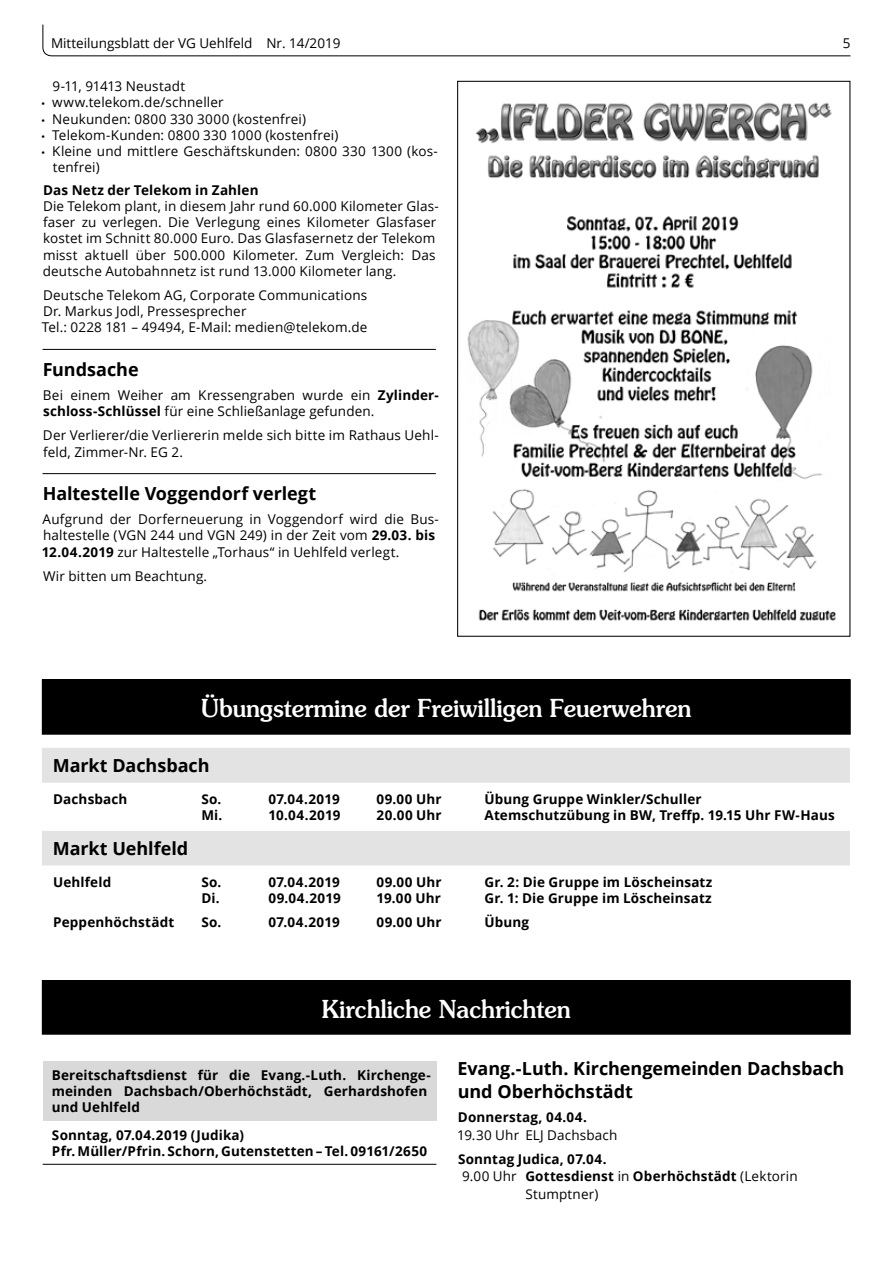
<style>
.page{position:relative;width:893px;height:1263px;background:#fff}
.page>*{position:absolute;margin:0;border:0;box-sizing:border-box;transform-origin:0 0}
.t1{font:500 24.75px "Souvenir";color:#fff;scale:.95 1}
.t2{font:700 18px/23.1px "Open Sans";color:#000}
.t3{font:13.5px/16.2px "Open Sans";letter-spacing:.01em;color:#000}
.t4{font:700 13.5px/16.2px "Open Sans";letter-spacing:.01em;color:#000}
.s1{font-family:"Stone Serif";font-weight:700}
.s2{font-weight:700}
.s3{font-weight:400}
</style>
<div class="page">
<svg style="left:42px;top:24px;width:809px;height:33px"></svg>
<hr style="left:43px;top:349px;width:393px;height:1px;background:#000">
<hr style="left:43px;top:473px;width:393px;height:1px;background:#000">
<img style="left:467px;top:102px;width:369px;height:519px">
<div style="left:42px;top:680px;width:808px;height:54px;background:#000"></div>
<div style="left:42px;top:679px;width:809px;height:55px;border:1px solid #000"></div>
<div style="left:42px;top:748px;width:808px;height:35px;background:#e3e3e3"></div>
<div style="left:42px;top:831px;width:808px;height:35px;background:#e3e3e3"></div>
<div style="left:42px;top:981px;width:808px;height:53px;background:#000"></div>
<div style="left:42px;top:980px;width:809px;height:54px;border:1px solid #000"></div>
<div style="left:43px;top:1061px;width:393px;height:60px;background:#d9d9d9"></div>
<hr style="left:43px;top:1164px;width:393px;height:1px;background:#000">
<p class="t3" style="left:51px;top:34px;width:291px">Mitteilungsblatt der VG Uehlfeld Nr. 14/2019</p>
<p class="t3" style="left:843px;top:34px;width:9px">5</p>
<p class="t3" style="left:53px;top:78px;width:134px">9-11, 91413 Neustadt</p>
<p class="t3" style="left:41px;top:94px;width:184px"><span class="s1">·</span> www.telekom.de/schneller</p>
<p class="t3" style="left:41px;top:110px;width:267px"><span class="s1">·</span> Neukunden: 0800 330 3000 (kostenfrei)</p>
<p class="t3" style="left:41px;top:126px;width:299px"><span class="s1">·</span> Telekom-Kunden: 0800 330 1000 (kostenfrei)</p>
<p class="t3" style="left:41px;top:143px;width:398px"><span class="s1">·</span> Kleine und mittlere Geschäftskunden: 0800 330 1300 (kos-</p>
<p class="t3" style="left:53px;top:159px;width:48px">tenfrei)</p>
<p class="t4" style="left:43px;top:181px;width:217px">Das Netz der Telekom in Zahlen</p>
<p class="t3" style="left:43px;top:198px;width:398px">Die Telekom plant, in diesem Jahr rund 60.000 Kilometer Glas&shy;faser zu verlegen. Die Verlegung eines Kilometer Glasfaser kostet im Schnitt 80.000 Euro. Das Glasfasernetz der Telekom misst aktuell über 500.000 Kilometer. Zum Vergleich: Das deutsche Autobahnnetz ist rund 13.000 Kilometer lang.</p>
<p class="t3" style="left:42px;top:287px;width:327px">Deutsche Telekom AG, Corporate Communications<br>Dr. Markus Jodl, Pressesprecher<br>Tel.: 0228 181 – 49494, E-Mail: medien@telekom.de</p>
<h2 class="t2" style="left:43px;top:357px;width:97px">Fundsache</h2>
<p class="t3" style="left:43px;top:387px;width:397px">Bei einem Weiher am Kressengraben wurde ein <span class="s2">Zylinder&shy;schloss-Schlüssel</span> für eine Schließanlage gefunden.</p>
<p class="t3" style="left:43px;top:427px;width:397px">Der Verlierer/die Verliererin melde sich bitte im Rathaus Uehl&shy;feld, Zimmer-Nr. EG 2.</p>
<h2 class="t2" style="left:43px;top:481px;width:275px">Haltestelle Voggendorf verlegt</h2>
<p class="t3" style="left:42px;top:511px;width:398px">Aufgrund der Dorferneuerung in Voggendorf wird die Bus&shy;haltestelle (VGN 244 und VGN 249) in der Zeit vom <span class="s2">29.03. bis<br>12.04.2019</span> zur Haltestelle „Torhaus“ in Uehlfeld verlegt.</p>
<p class="t3" style="left:43px;top:567px;width:166px">Wir bitten um Beachtung.</p>
<h1 class="t1" style="left:201px;top:693px;width:518px">Übungstermine der Freiwilligen Feuerwehren</h1>
<h2 class="t2" style="left:53px;top:754px;width:158px">Markt Dachsbach</h2>
<p class="t4" style="left:53px;top:790px;width:76px">Dachsbach</p>
<p class="t4" style="left:201px;top:790px;width:22px">So.</p>
<p class="t4" style="left:269px;top:790px;width:73px">07.04.2019</p>
<p class="t4" style="left:377px;top:790px;width:66px">09.00 Uhr</p>
<p class="t4" style="left:485px;top:790px;width:219px">Übung Gruppe Winkler/Schuller</p>
<p class="t4" style="left:201px;top:807px;width:23px">Mi.</p>
<p class="t4" style="left:269px;top:807px;width:73px">10.04.2019</p>
<p class="t4" style="left:377px;top:807px;width:67px">20.00 Uhr</p>
<p class="t4" style="left:485px;top:807px;width:352px">Atemschutzübung in BW, Treffp. 19.15 Uhr FW-Haus</p>
<h2 class="t2" style="left:53px;top:836px;width:137px">Markt Uehlfeld</h2>
<p class="t4" style="left:53px;top:873px;width:60px">Uehlfeld</p>
<p class="t4" style="left:201px;top:873px;width:22px">So.</p>
<p class="t4" style="left:269px;top:873px;width:73px">07.04.2019</p>
<p class="t4" style="left:377px;top:873px;width:66px">09.00 Uhr</p>
<p class="t4" style="left:485px;top:873px;width:229px">Gr. 2: Die Gruppe im Löscheinsatz</p>
<p class="t4" style="left:201px;top:889px;width:20px">Di.</p>
<p class="t4" style="left:269px;top:889px;width:74px">09.04.2019</p>
<p class="t4" style="left:377px;top:889px;width:66px">19.00 Uhr</p>
<p class="t4" style="left:485px;top:889px;width:229px">Gr. 1: Die Gruppe im Löscheinsatz</p>
<p class="t4" style="left:53px;top:914px;width:123px">Peppenhöchstädt</p>
<p class="t4" style="left:201px;top:914px;width:22px">So.</p>
<p class="t4" style="left:269px;top:914px;width:73px">07.04.2019</p>
<p class="t4" style="left:377px;top:914px;width:66px">09.00 Uhr</p>
<p class="t4" style="left:485px;top:914px;width:46px">Übung</p>
<h1 class="t1" style="left:322px;top:994px;width:264px">Kirchliche Nachrichten</h1>
<p class="t4" style="left:52px;top:1066px;width:381px">Bereitschaftsdienst für die Evang.-Luth. Kirchenge&shy;meinden Dachsbach/Oberhöchstädt, Gerhardshofen und Uehlfeld</p>
<p class="t4" style="left:52px;top:1126px;width:377px">Sonntag, 07.04.2019 (Judika)<br>Pfr. Müller/Pfrin. Schorn, Gutenstetten – Tel. 09161/2650</p>
<h2 class="t2" style="left:457px;top:1056px;width:388px">Evang.-Luth. Kirchengemeinden Dachsbach und Oberhöchstädt</h2>
<p class="t4" style="left:458px;top:1108px;width:130px">Donnerstag, 04.04.</p>
<p class="t3" style="left:457px;top:1126px;width:162px">19.30 Uhr ELJ Dachsbach</p>
<p class="t4" style="left:458px;top:1150px;width:150px">Sonntag Judica, 07.04.</p>
<p class="t4" style="left:462px;top:1168px;width:337px"><span class="s3">9.00 Uhr</span> Gottesdienst <span class="s3">in</span> Oberhöchstädt <span class="s3">(Lektorin</span></p>
<p class="t3" style="left:526px;top:1186px;width:74px">Stumptner)</p>
</div>
